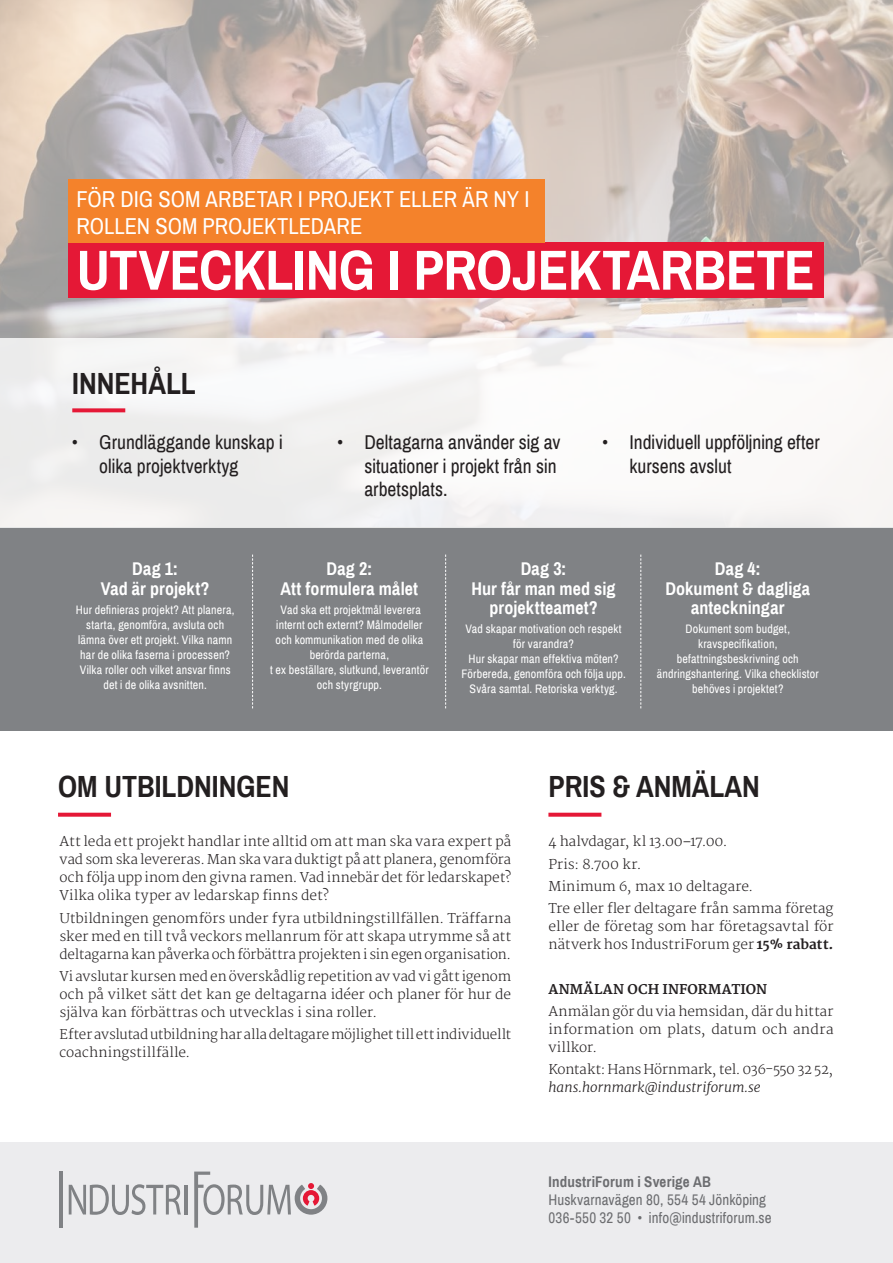
<style>
.page{position:relative;width:893px;height:1263px;background:#fff}
.page>*{position:absolute;margin:0;border:0;box-sizing:border-box;transform-origin:0 0}
.t1{font:700 56.55px "Archivo Narrow";letter-spacing:-.005em;color:#fff}
.t2{font:700 29.85px "Archivo Narrow";color:#231f20}
.t3{font:22.5px/27px "Archivo Narrow";letter-spacing:.005em;color:#fff}
.t4{font:19.5px/23.4px "Archivo Narrow";color:#231f20}
.t5{font:700 18px/19.5px "Archivo Narrow";letter-spacing:.01em;color:#fff;text-align:center}
.t6{font:15px/18px "Archivo Narrow";letter-spacing:.01em;color:#6c6d70}
.t7{font:700 15px "Archivo Narrow";letter-spacing:.01em;color:#6c6d70}
.t8{font:300 13.5px/18px "Merriweather";letter-spacing:.005em;color:#231f20;text-align:justify}
.t9{font:300 13.5px "Merriweather";letter-spacing:-.015em;color:#231f20}
.t10{font:italic 300 13.5px "Merriweather";color:#231f20}
.t11{font:700 13.5px "Merriweather";letter-spacing:.01em;color:#231f20}
.t12{font:12px/15px "Archivo Narrow";letter-spacing:.015em;color:#fff;text-align:center}
.s1{font-weight:700}
</style>
<div class="page">
<div style="left:0;top:1143px;width:893px;height:120px;background:#ececee"></div>
<img style="left:0;top:0;width:893px;height:338px">
<div style="left:0;top:527px;width:893px;height:204px;background:#808285"></div>
<hr style="left:60px;top:1171px;width:3px;height:56px;background:#808285">
<svg style="left:69px;top:1184px;width:112px;height:31px"></svg>
<hr style="left:185px;top:1185px;width:3px;height:29px;background:#808285">
<svg style="left:194px;top:1171px;width:133px;height:57px"></svg>
<div style="left:0;top:338px;width:893px;height:189px;background:linear-gradient(to right,#efefef,#fcfbfa)"></div>
<svg style="left:58px;top:813px;width:53px;height:4px"></svg>
<svg style="left:548px;top:813px;width:53px;height:4px"></svg>
<div style="left:68px;top:242px;width:755px;height:56px;background:#e51836"></div>
<svg style="left:252px;top:555px;width:1px;height:153px"></svg>
<svg style="left:445px;top:555px;width:1px;height:153px"></svg>
<svg style="left:640px;top:555px;width:1px;height:153px"></svg>
<div style="left:68px;top:179px;width:476px;height:63px;background:#f4822b"></div>
<svg style="left:72px;top:408px;width:53px;height:4px"></svg>
<h3 class="t3" style="left:77px;top:186px;width:454px">FÖR DIG SOM ARBETAR I PROJEKT ELLER ÄR NY I<br>ROLLEN SOM PROJEKTLEDARE</h3>
<h1 class="t1" style="left:77px;top:236px;width:740px">UTVECKLING I PROJEKTARBETE</h1>
<h2 class="t2" style="left:72px;top:366px;width:125px">INNEHÅLL</h2>
<h3 class="t4" style="left:99px;top:431px;width:185px;text-indent:-27px">• Grundläggande kunskap i olika projektverktyg</h3>
<h3 class="t4" style="left:364px;top:431px;width:198px;text-indent:-27px">• Deltagarna använder sig av situationer i projekt från sin arbetsplats.</h3>
<h3 class="t4" style="left:629px;top:431px;width:192px;text-indent:-27px">• Individuell uppföljning efter kursens avslut</h3>
<h3 class="t5" style="left:101px;top:559px;width:110px">Dag 1:<br>Vad är projekt?</h3>
<p class="t12" style="left:76px;top:602px;width:160px">Hur definieras projekt? Att planera, starta, genomföra, avsluta och lämna över ett projekt. Vilka namn har de olika faserna i processen?<br>Vilka roller och vilket ansvar finns det i de olika avsnitten.</p>
<h3 class="t5" style="left:281px;top:559px;width:139px">Dag 2:<br>Att formulera målet</h3>
<p class="t12" style="left:270px;top:602px;width:160px">Vad ska ett projektmål leverera internt och externt? Målmodeller och kommunikation med de olika berörda parterna,<br>t ex beställare, slutkund, leverantör och styrgrupp.</p>
<h3 class="t5" style="left:472px;top:559px;width:146px">Dag 3:<br>Hur får man med sig projektteamet?</h3>
<p class="t12" style="left:461px;top:622px;width:166px">Vad skapar motivation och respekt för varandra?<br>Hur skapar man effektiva möten?<br>Förbereda, genomföra och följa upp.<br>Svåra samtal. Retoriska verktyg.</p>
<h3 class="t5" style="left:665px;top:559px;width:146px">Dag 4:<br>Dokument &amp; dagliga anteckningar</h3>
<p class="t12" style="left:657px;top:622px;width:163px">Dokument som budget, kravspecifikation, befattningsbeskrivning och ändringshantering. Vilka checklistor behöves i projektet?</p>
<h2 class="t2" style="left:58px;top:769px;width:233px">OM UTBILDNINGEN</h2>
<p class="t8" style="left:60px;top:832px;width:453px">Att leda ett projekt handlar inte alltid om att man ska vara expert på vad som ska levereras. Man ska vara duktigt på att planera, genomföra och följa upp inom den givna ramen. Vad innebär det för ledarskapet?<br>Vilka olika typer av ledarskap finns det?</p>
<p class="t8" style="left:60px;top:909px;width:453px">Utbildningen genomförs under fyra utbildningstillfällen. Träffarna sker med en till två veckors mellanrum för att skapa utrymme så att deltagarna kan påverka och förbättra projekten i sin egen organisation.</p>
<p class="t8" style="left:60px;top:967px;width:453px">Vi avslutar kursen med en överskådlig repetition av vad vi gått igenom och på vilket sätt det kan ge deltagarna idéer och planer för hur de själva kan förbättras och utvecklas i sina roller.</p>
<p class="t8" style="left:60px;top:1025px;width:453px">Efter avslutad utbildning har alla deltagare möjlighet till ett individuellt coachningstillfälle.</p>
<h2 class="t2" style="left:548px;top:769px;width:213px">PRIS &amp; ANMÄLAN</h2>
<p class="t8" style="left:548px;top:830px;width:286px;line-height:22.2px;text-align:left">4 halvdagar, kl 13.00–17.00.<br>Pris: 8.700 kr.<br>Minimum 6, max 10 deltagare.<br>Tre eller fler deltagare från samma företag</p>
<p class="t8" style="left:548px;top:917px;width:286px">eller de företag som har företagsavtal för nätverk hos IndustriForum ger <span class="s1">15% rabatt.</span></p>
<p class="t11" style="left:548px;top:980px;width:220px">ANMÄLAN OCH INFORMATION</p>
<p class="t8" style="left:548px;top:1002px;width:287px">Anmälan gör du via hemsidan, där du hittar information om plats, datum och andra villkor.</p>
<p class="t9" style="left:548px;top:1061px;width:287px">Kontakt: Hans Hörnmark, tel. 036-550 32 52,</p>
<p class="t10" style="left:548px;top:1078px;width:214px">hans.hornmark@industriforum.se</p>
<p class="t7" style="left:548px;top:1173px;width:164px">IndustriForum i Sverige AB</p>
<p class="t6" style="left:548px;top:1191px;width:225px">Huskvarnavägen 80, 554 54 Jönköping<br>036-550 32 50 • info@industriforum.se</p>
</div>
